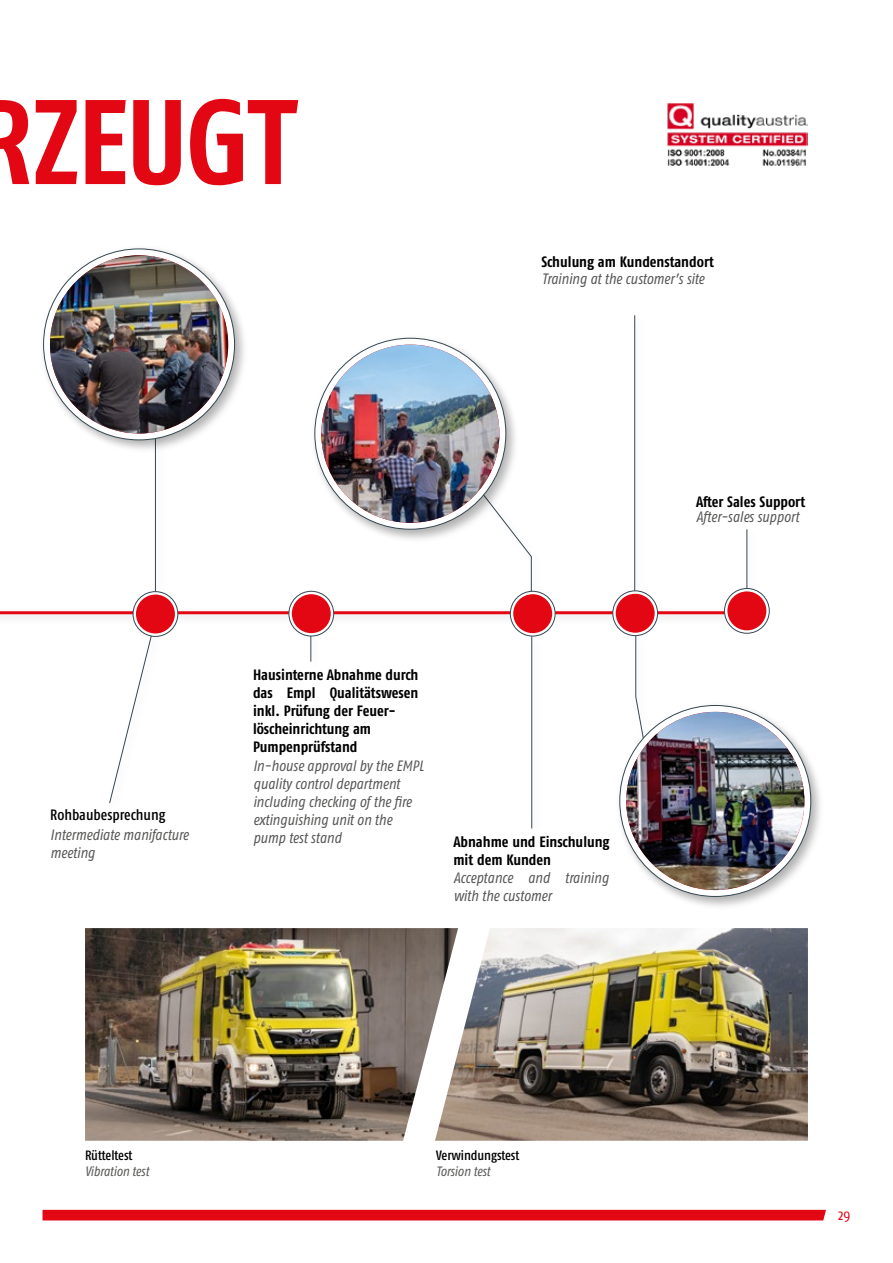
<style>
.page{position:relative;width:893px;height:1263px;background:#fff}
.page>*{position:absolute;margin:0;border:0;box-sizing:border-box;transform-origin:0 0}
.t1{font:700 condensed 120px "Fago Pro";letter-spacing:-.015em;color:#e30613}
.t2{font:italic condensed 15px/18px "Fago Pro";color:#575756}
.t3{font:700 condensed 15px/18px "Fago Pro";color:#000}
.t4{font:500 condensed 15px "Fago Pro";color:#000}
.t5{font:condensed 15px "Fago Pro";color:#e30613}
.t6{font:500 condensed 13.5px "Fago Pro";letter-spacing:-.005em;color:#000}
.t7{font:italic condensed 13.5px "Fago Pro";color:#575756}
</style>
<div class="page">
<div style="left:43px;top:1210px;width:783px;height:10px;background:#e30613"></div>
<hr style="left:155px;top:434px;width:1px;height:177px;background:#364751">
<div style="left:0;top:606px;width:775px;height:20px;background:#000;opacity:.17"></div>
<hr style="left:0;top:611px;width:764px;height:3px;background:#e30613">
<div style="left:41px;top:246px;width:208px;height:208px;background:#fff"></div>
<div style="left:38px;top:243px;width:208px;height:208px;background:#000;opacity:.18"></div>
<svg style="left:44px;top:249px;width:191px;height:191px"></svg>
<img style="left:50px;top:255px;width:178px;height:178px;border-radius:89px">
<div style="left:305px;top:610px;width:18px;height:62px;background:#000;opacity:.17"></div>
<hr style="left:310px;top:614px;width:1px;height:48px;background:#364751">
<svg style="left:289px;top:591px;width:45px;height:45px"></svg>
<div style="left:289px;top:591px;width:45px;height:45px;border:1px solid #364751;border-radius:50%"></div>
<div style="left:292px;top:594px;width:39px;height:39px;background:#e30613;border-radius:50%"></div>
<div style="left:526px;top:632px;width:17px;height:206px;background:#000;opacity:.17"></div>
<hr style="left:531px;top:636px;width:1px;height:192px;background:#364751">
<svg style="left:510px;top:591px;width:45px;height:45px"></svg>
<div style="left:510px;top:591px;width:45px;height:45px;border:1px solid #364751;border-radius:50%"></div>
<div style="left:513px;top:594px;width:39px;height:39px;background:#e30613;border-radius:50%"></div>
<div style="left:476px;top:487px;width:67px;height:115px;background:#000;opacity:.17"></div>
<svg style="left:480px;top:490px;width:52px;height:102px"></svg>
<svg style="left:635px;top:633px;width:12px;height:67px"></svg>
<div style="left:312px;top:336px;width:208px;height:208px;background:#fff"></div>
<div style="left:309px;top:333px;width:208px;height:208px;background:#000;opacity:.18"></div>
<svg style="left:315px;top:338px;width:191px;height:191px"></svg>
<img style="left:321px;top:345px;width:178px;height:178px;border-radius:89px">
<div style="left:629px;top:311px;width:17px;height:296px;background:#000;opacity:.17"></div>
<hr style="left:634px;top:315px;width:1px;height:282px;background:#364751">
<div style="left:741px;top:525px;width:18px;height:84px;background:#000;opacity:.17"></div>
<hr style="left:746px;top:529px;width:1px;height:70px;background:#364751">
<svg style="left:724px;top:588px;width:45px;height:45px"></svg>
<div style="left:724px;top:588px;width:45px;height:45px;border:1px solid #364751;border-radius:50%"></div>
<svg style="left:613px;top:591px;width:45px;height:45px"></svg>
<div style="left:613px;top:591px;width:45px;height:45px;border:1px solid #364751;border-radius:50%"></div>
<div style="left:727px;top:591px;width:39px;height:39px;background:#e30613;border-radius:50%"></div>
<div style="left:616px;top:594px;width:39px;height:39px;background:#e30613;border-radius:50%"></div>
<div style="left:614px;top:700px;width:208px;height:208px;background:#000;opacity:.18"></div>
<svg style="left:620px;top:705px;width:191px;height:191px"></svg>
<img style="left:626px;top:712px;width:178px;height:178px;border-radius:89px">
<div style="left:104px;top:619px;width:62px;height:194px;background:#fff"></div>
<svg style="left:109px;top:622px;width:43px;height:182px"></svg>
<svg style="left:133px;top:592px;width:45px;height:44px"></svg>
<div style="left:133px;top:591px;width:45px;height:46px;border:1px solid #364751;border-radius:50%"></div>
<div style="left:136px;top:594px;width:39px;height:39px;background:#e30613;border-radius:50%"></div>
<img style="left:85px;top:928px;width:350px;height:213px">
<img style="left:435px;top:928px;width:373px;height:213px">
<img style="left:667px;top:103px;width:141px;height:63px">
<h1 class="t1" style="left:-27px;top:70px;width:323px">RZEUGT</h1>
<p class="t3" style="left:541px;top:252px;width:174px">Schulung am Kundenstandort</p>
<p class="t2" style="left:542px;top:270px;width:164px">Training at the customer’s site</p>
<p class="t4" style="left:50px;top:805px;width:117px">Rohbaubesprechung</p>
<p class="t2" style="left:50px;top:826px;width:140px">Intermediate manifacture meeting</p>
<p class="t3" style="left:253px;top:666px;width:167px">Hausinterne Abnahme durch das Empl Qualitätswesen inkl. Prüfung der Feuer&shy;löscheinrichtung am<br>Pumpenprüfstand</p>
<p class="t2" style="left:253px;top:757px;width:172px">In-house approval by the EMPL quality control department including checking of the fire extinguishing unit on the pump test stand</p>
<p class="t3" style="left:453px;top:832px;width:158px">Abnahme und Einschulung mit dem Kunden</p>
<p class="t2" style="left:453px;top:868px;width:157px">Acceptance and training with the customer</p>
<p class="t3" style="left:696px;top:493px;width:111px">After Sales Support</p>
<p class="t2" style="left:696px;top:507px;width:104px">After-sales support</p>
<p class="t6" style="left:85px;top:1147px;width:49px">Rütteltest</p>
<p class="t7" style="left:85px;top:1163px;width:65px">Vibration test</p>
<p class="t6" style="left:436px;top:1147px;width:85px">Verwindungstest</p>
<p class="t7" style="left:436px;top:1163px;width:56px">Torsion test</p>
<p class="t5" style="left:838px;top:1206px;width:14px">29</p>
</div>
